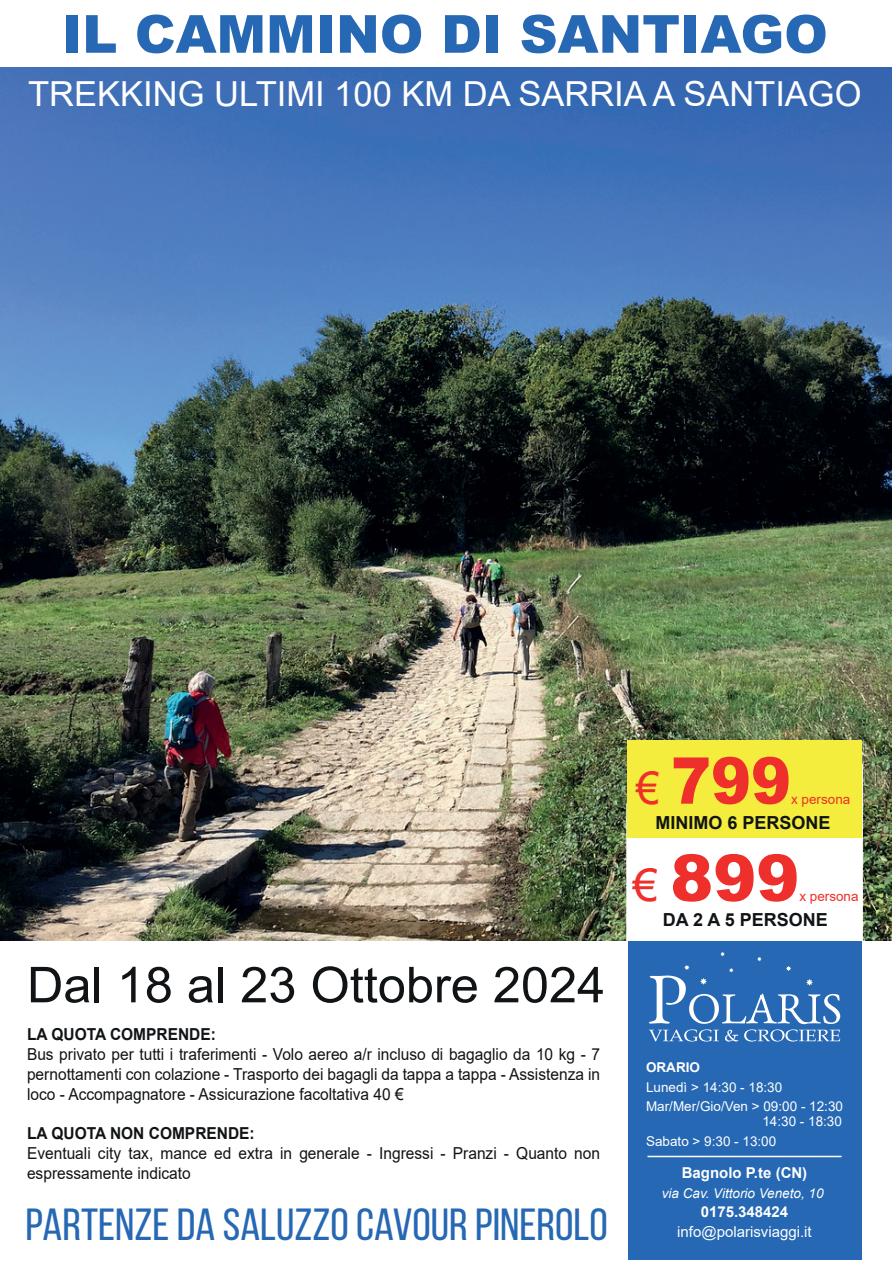
<style>
.page{position:relative;width:893px;height:1263px;background:#fff}
.page>*{position:absolute;margin:0;border:0;box-sizing:border-box;transform-origin:0 0}
.t1{font:900 64.5px "Arial";color:#ee2f2c}
.t2{font:900 64.5px "Arial";color:#ee2f2c;scale:.93 1}
.t3{font:900 52.5px "Arial";color:#2668b3}
.t4{font:49.5px "Arial";color:#111416}
.t5{font:45px "Bebas Neue";color:#2668b3;scale:1.05 1}
.t6{font:34.5px "Arial";color:#fff}
.t7{font:700 18px "Arial";color:#111416}
.t8{font:16.5px/19.8px "Arial";color:#111416;text-align:justify;scale:.94 1}
.t9{font:700 16.5px "Arial";color:#111416;scale:.94 1}
.t10{font:700 15px "Arial";color:#fff}
.t11{font:15px "Arial";color:#fff}
.t12{font:13.5px/19.5px "Arial";color:#fff}
.t13{font:italic 13.5px "Arial";color:#fff}
.t14{font:13.5px "Arial";color:#ee2f2c}
.t15{font:700 13.5px "Arial";color:#fff}
.s1{font-weight:400;font-size:45px}
</style>
<div class="page">
<img style="left:0;top:68px;width:891px;height:873px">
<svg style="left:626px;top:763px;width:237px;height:300px"></svg>
<div style="left:628px;top:941px;width:233px;height:319px;background:#2668b3"></div>
<svg style="left:649px;top:952px;width:191px;height:89px"></svg>
<hr style="left:647px;top:1156px;width:195px;height:1px;background:#fff">
<div style="left:627px;top:741px;width:235px;height:97px;background:#f4ed3d"></div>
<h2 class="t3" style="left:62px;top:-4px;width:768px">IL CAMMINO DI SANTIAGO</h2>
<h3 class="t6" style="left:28px;top:70px;width:835px">TREKKING ULTIMI 100 KM DA SARRIA A SANTIAGO</h3>
<h1 class="t2" style="left:636px;top:734px;width:168px"><span class="s1">€</span> 799</h1>
<p class="t14" style="left:791px;top:790px;width:61px">x persona</p>
<p class="t7" style="left:655px;top:810px;width:177px">MINIMO 6 PERSONE</p>
<h3 class="t4" style="left:27px;top:951px;width:580px">Dal 18 al 23 Ottobre 2024</h3>
<p class="t9" style="left:27px;top:1023px;width:203px">LA QUOTA COMPRENDE:</p>
<p class="t8" style="left:27px;top:1044px;width:611px">Bus privato per tutti i traferimenti - Volo aereo a/r incluso di bagaglio da 10 kg - 7 pernottamenti con colazione - Trasporto dei bagagli da tappa a tappa - Assistenza in loco - Accompagnatore - Assicurazione facoltativa 40 €</p>
<p class="t9" style="left:27px;top:1122px;width:244px">LA QUOTA NON COMPRENDE:</p>
<p class="t8" style="left:27px;top:1143px;width:611px">Eventuali city tax, mance ed extra in generale - Ingressi - Pranzi - Quanto non espressamente indicato</p>
<h3 class="t5" style="left:26px;top:1200px;width:556px">PARTENZE DA SALUZZO CAVOUR PINEROLO</h3>
<h1 class="t1" style="left:633px;top:831px;width:168px"><span class="s1">€</span> 899</h1>
<p class="t14" style="left:799px;top:887px;width:61px">x persona</p>
<p class="t7" style="left:663px;top:907px;width:167px">DA 2 A 5 PERSONE</p>
<p class="t15" style="left:646px;top:1058px;width:55px">ORARIO</p>
<p class="t12" style="left:646px;top:1077px;width:198px">Lunedì &gt; 14:30 - 18:30<br>Mar/Mer/Gio/Ven &gt; 09:00 - 12:30</p>
<p class="t12" style="left:646px;top:1111px;width:197px;text-indent:116px">14:30 - 18:30<br>Sabato &gt; 9:30 - 13:00</p>
<p class="t10" style="left:682px;top:1162px;width:127px">Bagnolo P.te (CN)</p>
<p class="t13" style="left:662px;top:1184px;width:163px">via Cav. Vittorio Veneto, 10</p>
<p class="t10" style="left:701px;top:1201px;width:89px">0175.348424</p>
<p class="t11" style="left:677px;top:1221px;width:136px">info@polarisviaggi.it</p>
</div>
